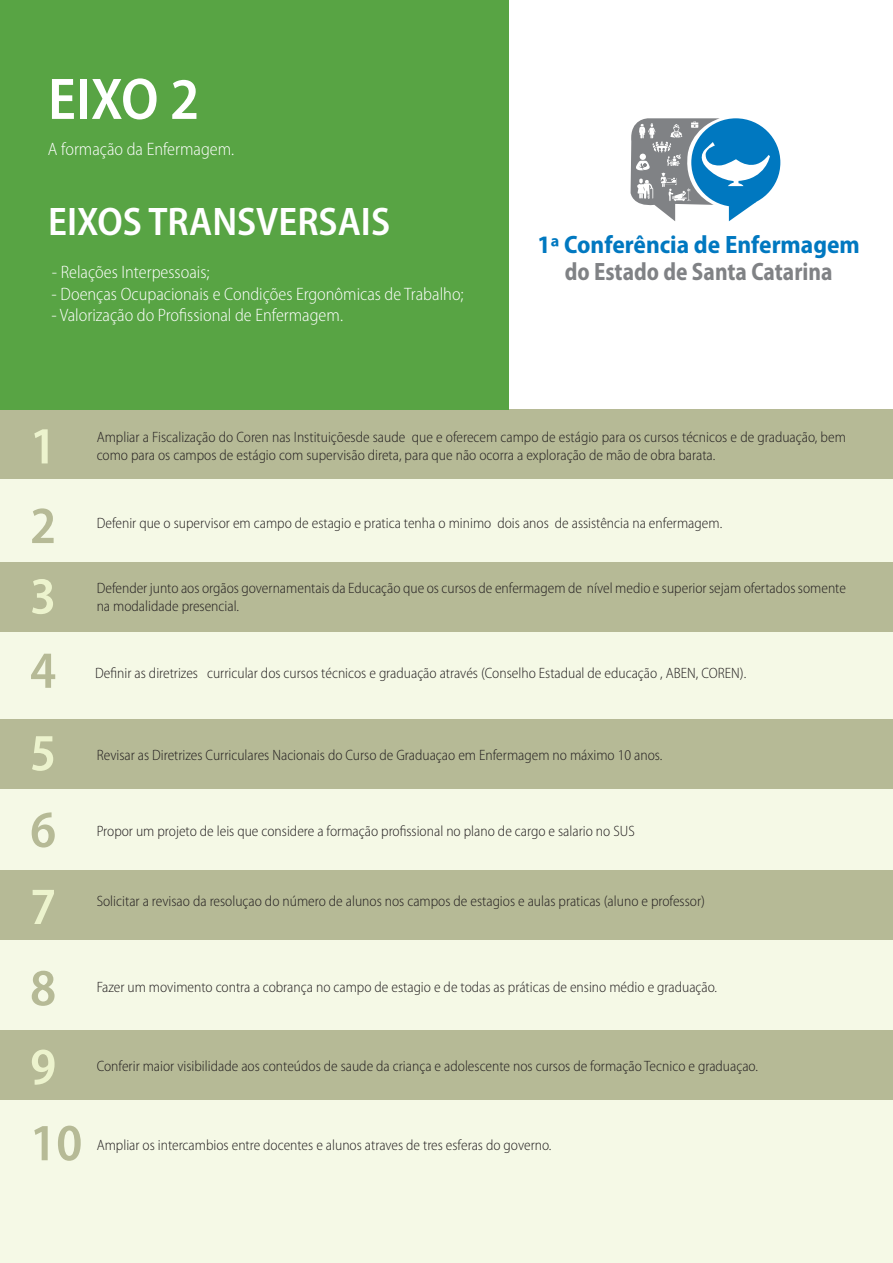
<style>
.page{position:relative;width:893px;height:1263px;background:#fff}
.page>*{position:absolute;margin:0;border:0;box-sizing:border-box;transform-origin:0 0}
.t1{font:600 semi-condensed 59.1px "Myriad Pro";color:#fff}
.t2{font:600 semi-condensed 52.5px "Myriad Pro";color:#b6ba96}
.t3{font:600 semi-condensed 52.5px "Myriad Pro";color:#ecf3cd}
.t4{font:600 semi-condensed 40.05px "Myriad Pro";color:#fff}
.t5{font:700 semi-condensed 25.2px "Myriad Pro";color:#0078c0}
.t6{font:700 semi-condensed 25.2px "Myriad Pro";color:#808285;scale:.92 1}
.t7{font:300 semi-condensed 18px "Myriad Pro";color:#fff}
.t8{font:300 semi-condensed 15px/18px "Myriad Pro";color:#231f20}
</style>
<div class="page">
<div style="left:0;top:410px;width:893px;height:853px;background:#f5f9e6"></div>
<div style="left:0;top:562px;width:893px;height:70px;background:#b6ba96"></div>
<div style="left:0;top:409px;width:893px;height:70px;background:#b6ba96"></div>
<div style="left:0;top:719px;width:893px;height:69px;background:#b6ba96"></div>
<div style="left:0;top:870px;width:893px;height:70px;background:#b6ba96"></div>
<div style="left:0;top:1031px;width:893px;height:69px;background:#b6ba96"></div>
<div style="left:0;top:1px;width:509px;height:409px;background:#58a444"></div>
<div style="left:691px;top:118px;width:89px;height:89px;background:#0078c0;border-radius:50%"></div>
<svg style="left:630px;top:118px;width:140px;height:103px"></svg>
<h1 class="t1" style="left:48px;top:67px;width:153px">EIXO 2</h1>
<p class="t7" style="left:48px;top:140px;width:188px">A formação da Enfermagem.</p>
<h3 class="t4" style="left:48px;top:200px;width:344px">EIXOS TRANSVERSAIS</h3>
<p class="t7" style="left:52px;top:262px;width:159px">- Relações Interpessoais;</p>
<p class="t7" style="left:52px;top:284px;width:414px">- Doenças Ocupacionais e Condições Ergonômicas de Trabalho;</p>
<p class="t7" style="left:52px;top:305px;width:293px">- Valorização do Profissional de Enfermagem.</p>
<h3 class="t5" style="left:537px;top:230px;width:324px">1ª Conferência de Enfermagem</h3>
<h3 class="t6" style="left:565px;top:258px;width:293px">do Estado de Santa Catarina</h3>
<h2 class="t3" style="left:30px;top:417px;width:28px">1</h2>
<h2 class="t2" style="left:30px;top:496px;width:28px">2</h2>
<h2 class="t3" style="left:30px;top:567px;width:28px">3</h2>
<h2 class="t2" style="left:30px;top:641px;width:28px">4</h2>
<h2 class="t3" style="left:30px;top:724px;width:28px">5</h2>
<h2 class="t2" style="left:30px;top:800px;width:28px">6</h2>
<h2 class="t3" style="left:30px;top:877px;width:28px">7</h2>
<h2 class="t2" style="left:30px;top:959px;width:28px">8</h2>
<p class="t8" style="left:97px;top:429px;width:751px">Ampliar a Fiscalização do Coren nas Instituiçõesde saude que e oferecem campo de estágio para os cursos técnicos e de graduação, bem como para os campos de estágio com supervisão direta, para que não ocorra a exploração de mão de obra barata.</p>
<p class="t8" style="left:97px;top:514px;width:627px">Defenir que o supervisor em campo de estagio e pratica tenha o minimo dois anos de assistência na enfermagem.</p>
<p class="t8" style="left:97px;top:579px;width:751px">Defender junto aos orgãos governamentais da Educação que os cursos de enfermagem de nível medio e superior sejam ofertados somente na modalidade presencial.</p>
<p class="t8" style="left:95px;top:664px;width:653px">Definir as diretrizes curricular dos cursos técnicos e graduação através (Conselho Estadual de educação , ABEN, COREN).</p>
<p class="t8" style="left:97px;top:746px;width:567px">Revisar as Diretrizes Curriculares Nacionais do Curso de Graduaçao em Enfermagem no máximo 10 anos.</p>
<p class="t8" style="left:97px;top:823px;width:540px">Propor um projeto de leis que considere a formação profissional no plano de cargo e salario no SUS</p>
<p class="t8" style="left:97px;top:893px;width:610px">Solicitar a revisao da resoluçao do número de alunos nos campos de estagios e aulas praticas (aluno e professor)</p>
<p class="t8" style="left:97px;top:978px;width:622px">Fazer um movimento contra a cobrança no campo de estagio e de todas as práticas de ensino médio e graduação.</p>
<h2 class="t3" style="left:30px;top:1038px;width:28px">9</h2>
<p class="t8" style="left:97px;top:1057px;width:663px">Conferir maior visibilidade aos conteúdos de saude da criança e adolescente nos cursos de formação Tecnico e graduaçao.</p>
<h2 class="t2" style="left:30px;top:1114px;width:54px">10</h2>
<p class="t8" style="left:97px;top:1136px;width:456px">Ampliar os intercambios entre docentes e alunos atraves de tres esferas do governo.</p>
</div>
